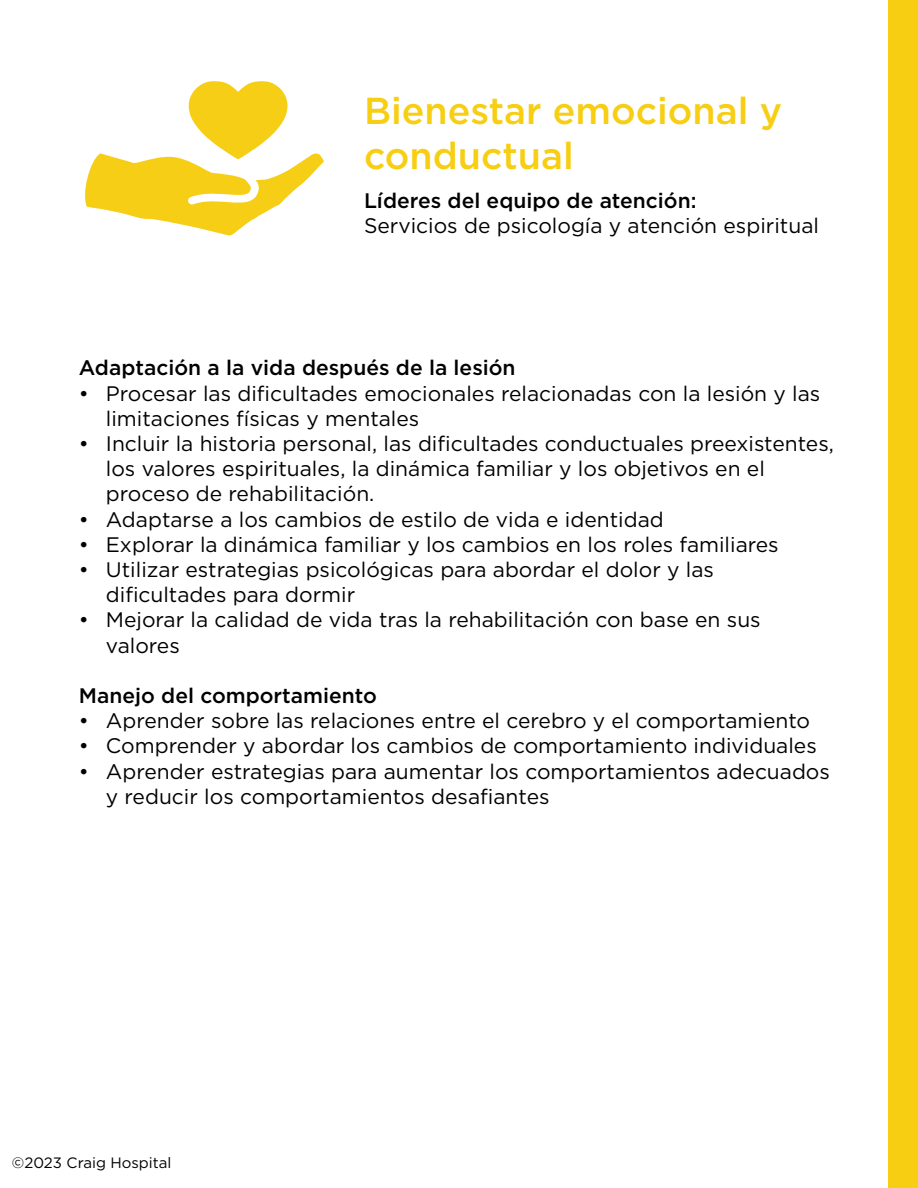
<style>
.page{position:relative;width:918px;height:1188px;background:#fff}
.page>*{position:absolute;margin:0;border:0;box-sizing:border-box;transform-origin:0 0}
.t1{font:500 37.5px/45px "Gotham";color:#f7ce12}
.t2{font:21px/25.2px "Gotham";color:#000}
.t3{font:500 21px "Gotham";color:#000}
.t4{font:15px "Gotham";color:#000}
</style>
<div class="page">
<div style="left:889px;top:0;width:29px;height:1188px;background:#f7ce12"></div>
<svg style="left:85px;top:81px;width:239px;height:154px"></svg>
<h1 class="t1" style="left:364px;top:88px;width:420px">Bienestar emocional y conductual</h1>
<p class="t3" style="left:364px;top:187px;width:334px">Líderes del equipo de atención:</p>
<p class="t2" style="left:364px;top:213px;width:457px">Servicios de psicología y atención espiritual</p>
<p class="t3" style="left:79px;top:354px;width:438px">Adaptación a la vida después de la lesión</p>
<p class="t2" style="left:106px;top:380px;width:716px;text-indent:-27px">• Procesar las dificultades emocionales relacionadas con la lesión y las limitaciones físicas y mentales</p>
<p class="t2" style="left:106px;top:430px;width:730px;text-indent:-27px">• Incluir la historia personal, las dificultades conductuales preexistentes, los valores espirituales, la dinámica familiar y los objetivos en el proceso de rehabilitación.</p>
<p class="t2" style="left:79px;top:506px;width:586px">• Adaptarse a los cambios de estilo de vida e identidad</p>
<p class="t2" style="left:79px;top:531px;width:701px">• Explorar la dinámica familiar y los cambios en los roles familiares</p>
<p class="t2" style="left:106px;top:556px;width:610px;text-indent:-27px">• Utilizar estrategias psicológicas para abordar el dolor y las dificultades para dormir</p>
<p class="t2" style="left:106px;top:607px;width:656px;text-indent:-27px">• Mejorar la calidad de vida tras la rehabilitación con base en sus valores</p>
<p class="t3" style="left:79px;top:682px;width:300px">Manejo del comportamiento</p>
<p class="t2" style="left:79px;top:708px;width:733px">• Aprender sobre las relaciones entre el cerebro y el comportamiento</p>
<p class="t2" style="left:79px;top:733px;width:739px">• Comprender y abordar los cambios de comportamiento individuales</p>
<p class="t2" style="left:106px;top:758px;width:726px;text-indent:-27px">• Aprender estrategias para aumentar los comportamientos adecuados y reducir los comportamientos desafiantes</p>
<p class="t4" style="left:12px;top:1154px;width:161px">©2023 Craig Hospital</p>
</div>
